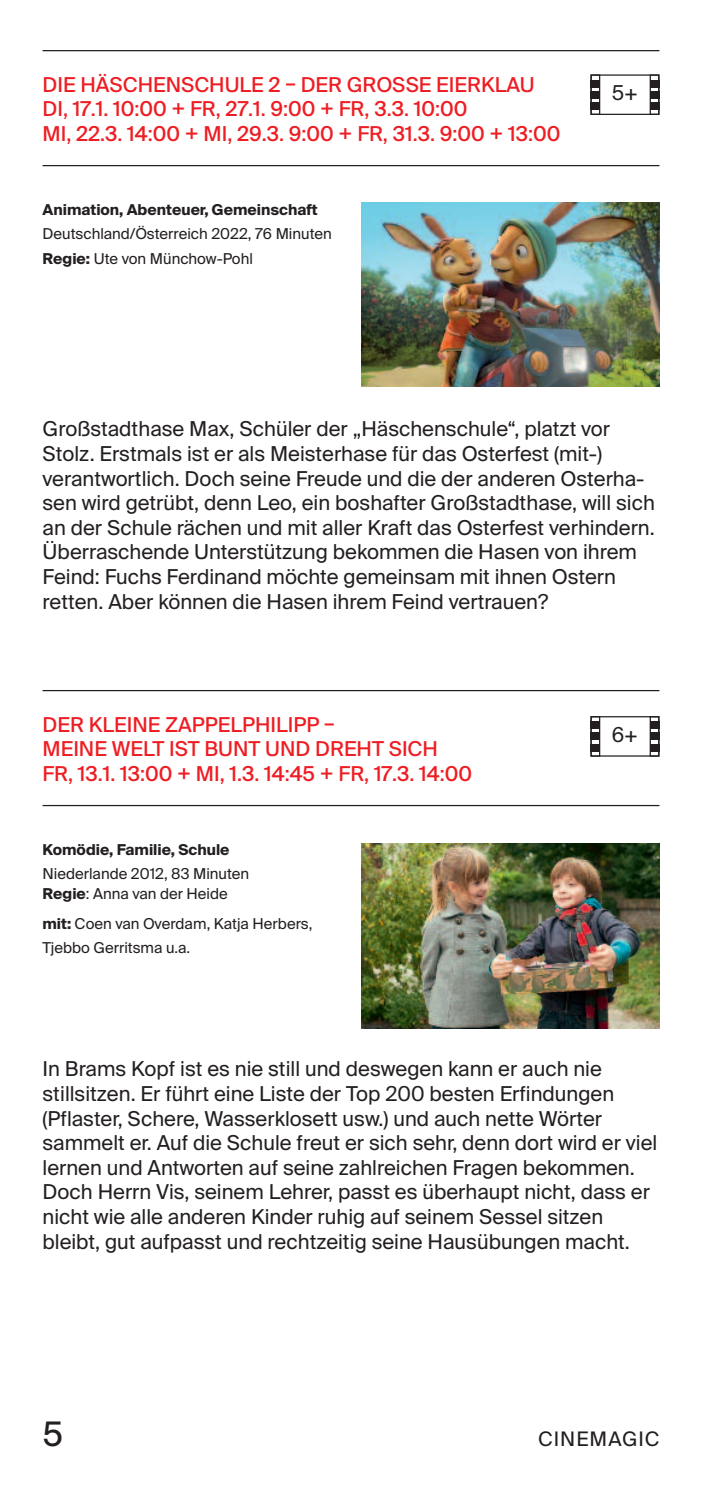
<style>
.page{position:relative;width:702px;height:1489px;background:#fff}
.page>*{position:absolute;margin:0;border:0;box-sizing:border-box;transform-origin:0 0}
.t1{font:33.75px "Suisse Intl";color:#231f20}
.t2{font:20.5px/24.5px "Suisse Intl";color:#231f20}
.t3{font:20.5px/24.5px "Suisse Intl";color:#ee1d23}
.t4{font:20px "Suisse Intl";letter-spacing:.05em;color:#231f20}
.t5{font:15px/24.5px "Suisse Intl";color:#231f20}
.t6{font:700 15px "Suisse Intl";color:#231f20}
.s1{font-weight:700}
</style>
<div class="page">
<hr style="left:43px;top:50px;width:616px;height:1px;background:#231f20">
<hr style="left:43px;top:165px;width:616px;height:1px;background:#231f20">
<hr style="left:43px;top:690px;width:616px;height:1px;background:#231f20">
<hr style="left:43px;top:805px;width:616px;height:1px;background:#231f20">
<div style="left:590px;top:721px;width:10px;height:7px;background:#231f20"></div>
<div style="left:590px;top:732px;width:10px;height:8px;background:#231f20"></div>
<div style="left:590px;top:744px;width:10px;height:7px;background:#231f20"></div>
<div style="left:590px;top:716px;width:10px;height:40px;border:1px solid #231f20"></div>
<div style="left:649px;top:716px;width:10px;height:40px;border:1px solid #231f20"></div>
<div style="left:590px;top:716px;width:69px;height:40px;border:1px solid #231f20"></div>
<div style="left:649px;top:721px;width:10px;height:7px;background:#231f20"></div>
<div style="left:649px;top:732px;width:10px;height:8px;background:#231f20"></div>
<div style="left:649px;top:744px;width:10px;height:7px;background:#231f20"></div>
<div style="left:590px;top:80px;width:10px;height:7px;background:#231f20"></div>
<div style="left:590px;top:91px;width:10px;height:7px;background:#231f20"></div>
<div style="left:590px;top:102px;width:10px;height:8px;background:#231f20"></div>
<div style="left:590px;top:74px;width:10px;height:41px;border:1px solid #231f20"></div>
<div style="left:649px;top:74px;width:10px;height:41px;border:1px solid #231f20"></div>
<div style="left:590px;top:74px;width:69px;height:41px;border:1px solid #231f20"></div>
<div style="left:649px;top:80px;width:10px;height:7px;background:#231f20"></div>
<div style="left:649px;top:91px;width:10px;height:7px;background:#231f20"></div>
<div style="left:649px;top:102px;width:10px;height:8px;background:#231f20"></div>
<img style="left:361px;top:202px;width:298px;height:184px">
<img style="left:361px;top:843px;width:298px;height:185px">
<p class="t3" style="left:43px;top:72px;width:519px">DIE HÄSCHENSCHULE 2 – DER GROSSE EIERKLAU<br>DI, 17.1. 10:00 + FR, 27.1. 9:00 + FR, 3.3. 10:00<br>MI, 22.3. 14:00 + MI, 29.3. 9:00 + FR, 31.3. 9:00 + 13:00</p>
<p class="t6" style="left:43px;top:201px;width:277px">Animation, Abenteuer, Gemeinschaft</p>
<p class="t5" style="left:43px;top:222px;width:291px">Deutschland/Österreich 2022, 76 Minuten<br><span class="s1">Regie:</span> Ute von Münchow-Pohl</p>
<p class="t2" style="left:611px;top:81px;width:28px">5+</p>
<p class="t2" style="left:43px;top:417px;width:614px">Großstadthase Max, Schüler der „Häschenschule“, platzt vor Stolz. Erstmals ist er als Meisterhase für das Osterfest (mit-) verantwortlich. Doch seine Freude und die der anderen Osterha&shy;sen wird getrübt, denn Leo, ein boshafter Großstadthase, will sich an der Schule rächen und mit aller Kraft das Osterfest verhindern.<br>Überraschende Unterstützung bekommen die Hasen von ihrem Feind: Fuchs Ferdinand möchte gemeinsam mit ihnen Ostern retten. Aber können die Hasen ihrem Feind vertrauen?</p>
<p class="t3" style="left:43px;top:712px;width:431px">DER KLEINE ZAPPELPHILIPP –<br>MEINE WELT IST BUNT UND DREHT SICH<br>FR, 13.1. 13:00 + MI, 1.3. 14:45 + FR, 17.3. 14:00</p>
<p class="t6" style="left:43px;top:840px;width:188px">Komödie, Familie, Schule</p>
<p class="t5" style="left:43px;top:864px;width:208px;line-height:20px">Niederlande 2012, 83 Minuten<br><span class="s1">Regie</span>: Anna van der Heide</p>
<p class="t5" style="left:43px;top:911px;width:271px"><span class="s1">mit:</span> Coen van Overdam, Katja Herbers,<br>Tjebbo Gerritsma u.a.</p>
<p class="t2" style="left:611px;top:722px;width:28px">6+</p>
<p class="t2" style="left:43px;top:1056px;width:616px">In Brams Kopf ist es nie still und deswegen kann er auch nie stillsitzen. Er führt eine Liste der Top 200 besten Erfindungen (Pflaster, Schere, Wasserklosett usw.) und auch nette Wörter sammelt er. Auf die Schule freut er sich sehr, denn dort wird er viel lernen und Antworten auf seine zahlreichen Fragen bekommen.<br>Doch Herrn Vis, seinem Lehrer, passt es überhaupt nicht, dass er nicht wie alle anderen Kinder ruhig auf seinem Sessel sitzen bleibt, gut aufpasst und rechtzeitig seine Hausübungen macht.</p>
<h1 class="t1" style="left:43px;top:1414px;width:22px">5</h1>
<p class="t4" style="left:538px;top:1427px;width:123px">CINEMAGIC</p>
</div>
